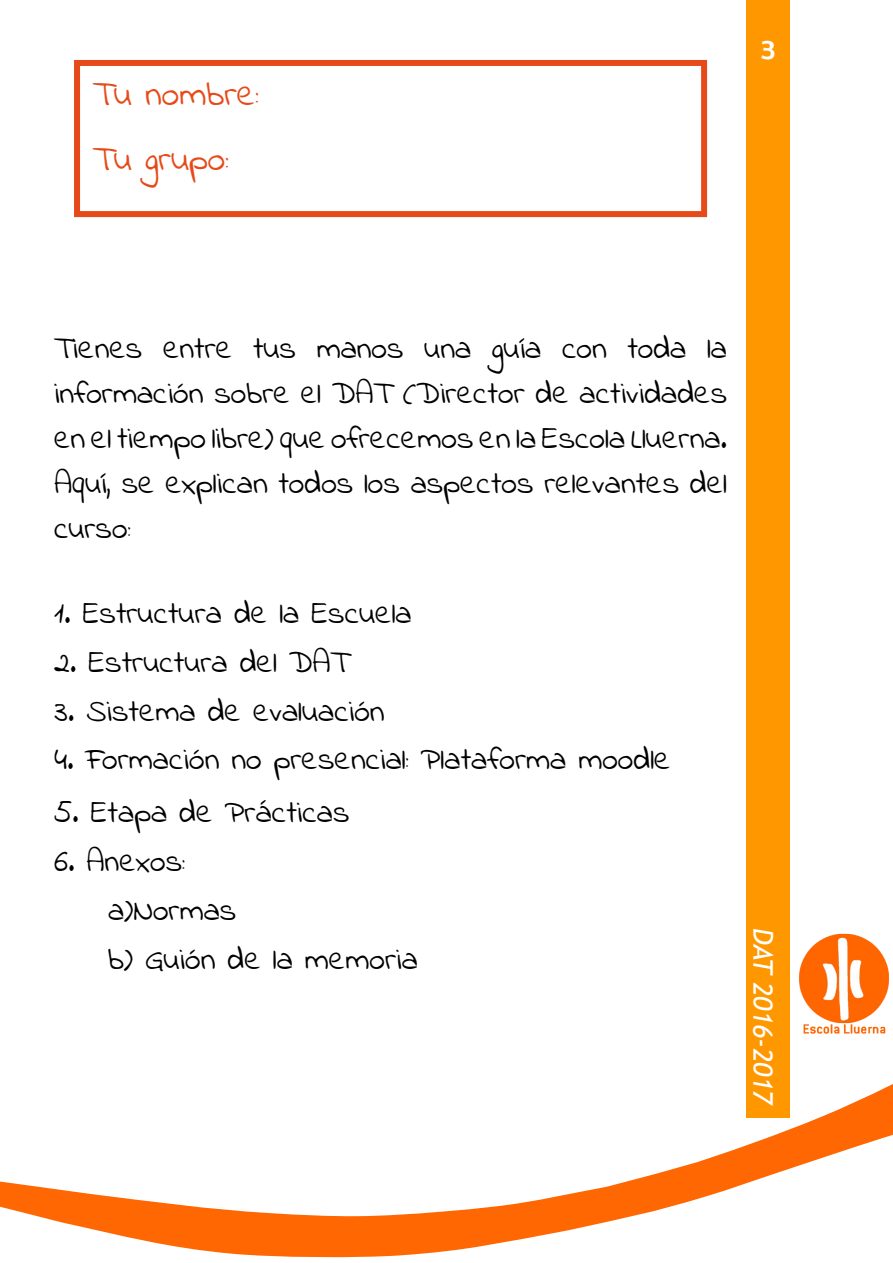
<style>
.page{position:relative;width:893px;height:1263px;background:#fff}
.page>*{position:absolute;margin:0;border:0;box-sizing:border-box;transform-origin:0 0}
.t1{font:30px "Berlin Sans FB";color:#fff}
.t2{font:27px "Indie Flower";color:#e64a18}
.t3{font:italic 27px "Trebuchet MS";color:#fff}
.t4{font:24px/45px "Indie Flower";color:#000;text-align:justify}
</style>
<div class="page">
<svg style="left:0;top:1037px;width:893px;height:221px"></svg>
<div style="left:747px;top:0;width:43px;height:1117px;background:#ff9800"></div>
<img style="left:799px;top:933px;width:90px;height:101px">
<div style="left:74px;top:60px;width:633px;height:157px;border:6px solid #e64a18"></div>
<p class="t2" style="left:93px;top:80px;width:167px">Tu nombre:</p>
<p class="t2" style="left:93px;top:145px;width:137px">Tu grupo:</p>
<p class="t1" style="left:756px;top:26px;width:16px">3</p>
<p class="t1" style="left:761px;top:32px;width:16px">3</p>
<p class="t4" style="left:54px;top:327px;width:675px">Tienes entre tus manos una guía con toda la información sobre el DAT (Director de actividades en el tiempo libre) que ofrecemos en la Escola Lluerna.<br>Aquí, se explican todos los aspectos relevantes del curso:</p>
<p class="t4" style="left:54px;top:592px;width:359px">1. Estructura de la Escuela</p>
<p class="t4" style="left:54px;top:641px;width:297px">2. Estructura del DAT</p>
<p class="t4" style="left:54px;top:690px;width:332px">3. Sistema de evaluación</p>
<p class="t4" style="left:54px;top:738px;width:618px">4. Formación no presencial: Plataforma moodle</p>
<p class="t4" style="left:54px;top:791px;width:297px">5. Etapa de Prácticas</p>
<p class="t4" style="left:108px;top:838px;width:311px;line-height:48.8px;text-align:left;text-indent:-54px">6. Anexos:<br>a)Normas<br>b) Guión de la memoria</p>
<p class="t3" style="left:779px;top:928px;width:180px;rotate:90deg">DAT 2016-2017</p>
</div>
